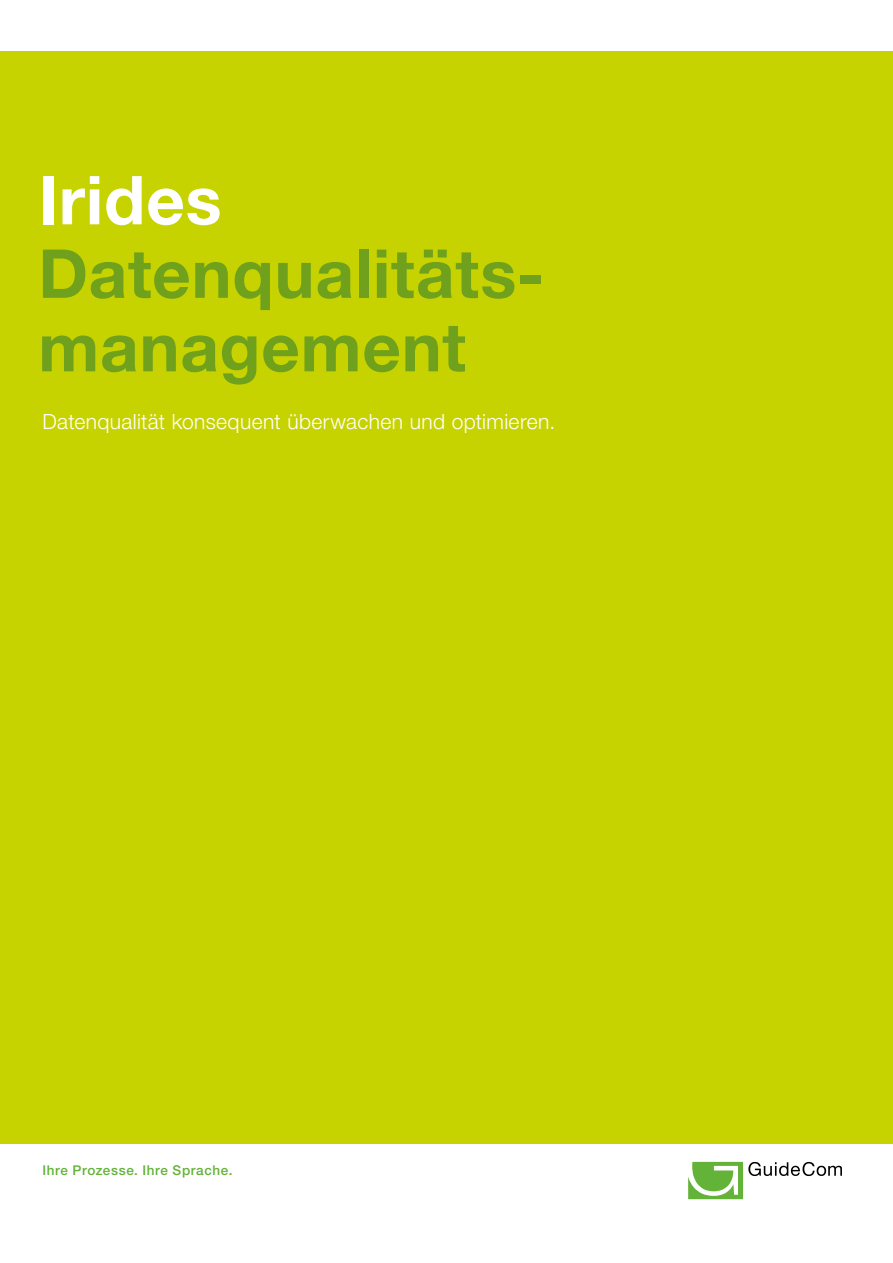
<style>
.page{position:relative;width:893px;height:1263px;background:#fff}
.page>*{position:absolute;margin:0;border:0;box-sizing:border-box;transform-origin:0 0}
.t1{font:700 67.5px/73.5px "Helvetica Neue LT Std";letter-spacing:.01em;color:#70a11c}
.t2{font:700 67.5px "Helvetica Neue LT Std";letter-spacing:.015em;color:#fff}
.t3{font:300 21px "Helvetica Neue LT Std";letter-spacing:.015em;color:#fff}
.t4{font:500 13.5px "Helvetica Neue LT Std";letter-spacing:.04em;color:#63b338}
</style>
<div class="page">
<div style="left:0;top:51px;width:893px;height:1093px;background:#c7d300"></div>
<svg style="left:688px;top:1162px;width:154px;height:37px"></svg>
<h1 class="t2" style="left:38px;top:158px;width:185px">Irides</h1>
<h1 class="t1" style="left:38px;top:235px;width:507px">Datenqualitäts&shy;management</h1>
<p class="t3" style="left:43px;top:409px;width:514px">Datenqualität konsequent überwachen und optimieren.</p>
<p class="t4" style="left:43px;top:1162px;width:191px">Ihre Prozesse. Ihre Sprache.</p>
</div>
